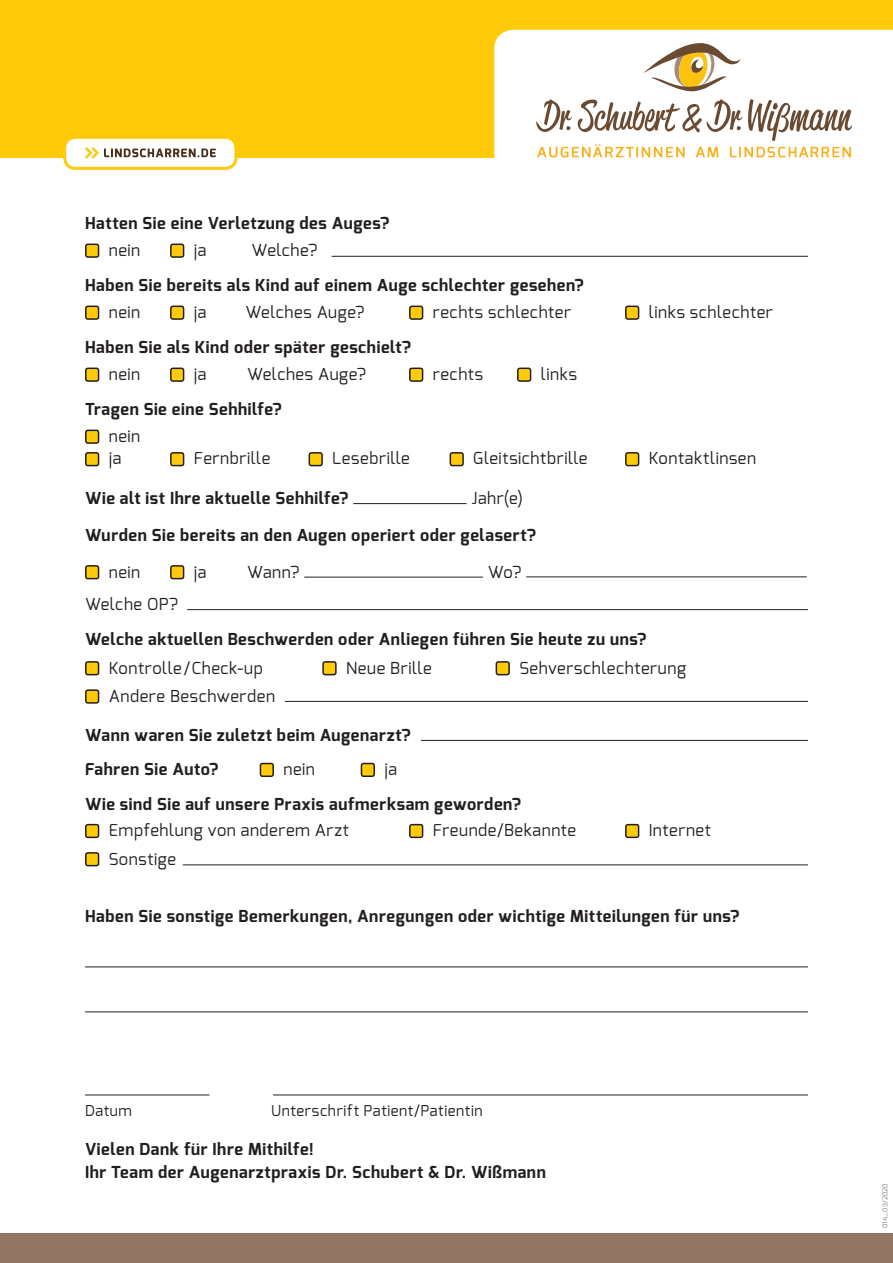
<style>
.page{position:relative;width:893px;height:1263px;background:#fff}
.page>*{position:absolute;margin:0;border:0;box-sizing:border-box;transform-origin:0 0}
.t1{font:700 16.5px/34.3px "Exo";letter-spacing:.035em;color:#231f20}
.t2{font:16.5px/22.5px "Exo";letter-spacing:.03em;color:#231f20}
.t3{font:15px "Exo";letter-spacing:.04em;color:#231f20}
.t4{font:500 6.75px "Exo";letter-spacing:.025em;color:#939598}
</style>
<div class="page">
<div style="left:0;top:0;width:893px;height:157px;background:#feca0a"></div>
<div style="left:494px;top:30px;width:399px;height:128px;background:#fff"></div>
<svg style="left:643px;top:43px;width:97px;height:49px"></svg>
<svg style="left:535px;top:98px;width:317px;height:60px"></svg>
<div style="left:65px;top:137px;width:171px;height:31px;background:#fff;border-radius:11px"></div>
<div style="left:63px;top:136px;width:174px;height:34px;border:3px solid #feca0a;border-radius:11px"></div>
<svg style="left:85px;top:147px;width:131px;height:12px"></svg>
<div style="left:0;top:1233px;width:893px;height:30px;background:#927565"></div>
<hr style="left:332px;top:256px;width:476px;height:1px;background:#231f20">
<hr style="left:187px;top:609px;width:621px;height:1px;background:#231f20">
<hr style="left:285px;top:701px;width:523px;height:1px;background:#231f20">
<hr style="left:421px;top:740px;width:387px;height:1px;background:#231f20">
<hr style="left:183px;top:864px;width:625px;height:1px;background:#231f20">
<hr style="left:85px;top:966px;width:723px;height:1px;background:#231f20">
<hr style="left:85px;top:1011px;width:723px;height:1px;background:#231f20">
<div style="left:86px;top:244px;width:13px;height:13px;background:#feca0a;border-radius:2px"></div>
<div style="left:85px;top:244px;width:14px;height:14px;border:2px solid #231f20;border-radius:2px"></div>
<div style="left:171px;top:244px;width:13px;height:13px;background:#feca0a;border-radius:2px"></div>
<div style="left:170px;top:244px;width:14px;height:14px;border:2px solid #231f20;border-radius:2px"></div>
<div style="left:86px;top:306px;width:13px;height:13px;background:#feca0a;border-radius:2px"></div>
<div style="left:85px;top:306px;width:14px;height:14px;border:2px solid #231f20;border-radius:2px"></div>
<div style="left:171px;top:306px;width:13px;height:13px;background:#feca0a;border-radius:2px"></div>
<div style="left:170px;top:306px;width:14px;height:14px;border:2px solid #231f20;border-radius:2px"></div>
<div style="left:410px;top:306px;width:13px;height:13px;background:#feca0a;border-radius:2px"></div>
<div style="left:409px;top:306px;width:14px;height:14px;border:2px solid #231f20;border-radius:2px"></div>
<div style="left:626px;top:306px;width:13px;height:13px;background:#feca0a;border-radius:2px"></div>
<div style="left:625px;top:306px;width:14px;height:14px;border:2px solid #231f20;border-radius:2px"></div>
<div style="left:86px;top:368px;width:13px;height:13px;background:#feca0a;border-radius:2px"></div>
<div style="left:85px;top:368px;width:14px;height:14px;border:2px solid #231f20;border-radius:2px"></div>
<div style="left:171px;top:368px;width:13px;height:13px;background:#feca0a;border-radius:2px"></div>
<div style="left:170px;top:368px;width:14px;height:14px;border:2px solid #231f20;border-radius:2px"></div>
<div style="left:410px;top:368px;width:13px;height:13px;background:#feca0a;border-radius:2px"></div>
<div style="left:409px;top:368px;width:14px;height:14px;border:2px solid #231f20;border-radius:2px"></div>
<div style="left:518px;top:368px;width:13px;height:13px;background:#feca0a;border-radius:2px"></div>
<div style="left:517px;top:368px;width:14px;height:14px;border:2px solid #231f20;border-radius:2px"></div>
<div style="left:86px;top:430px;width:13px;height:13px;background:#feca0a;border-radius:2px"></div>
<div style="left:85px;top:430px;width:14px;height:14px;border:2px solid #231f20;border-radius:2px"></div>
<div style="left:86px;top:453px;width:13px;height:13px;background:#feca0a;border-radius:2px"></div>
<div style="left:85px;top:452px;width:14px;height:14px;border:2px solid #231f20;border-radius:2px"></div>
<div style="left:171px;top:453px;width:13px;height:13px;background:#feca0a;border-radius:2px"></div>
<div style="left:170px;top:452px;width:14px;height:14px;border:2px solid #231f20;border-radius:2px"></div>
<div style="left:309px;top:453px;width:13px;height:13px;background:#feca0a;border-radius:2px"></div>
<div style="left:309px;top:452px;width:14px;height:14px;border:2px solid #231f20;border-radius:2px"></div>
<div style="left:450px;top:453px;width:13px;height:13px;background:#feca0a;border-radius:2px"></div>
<div style="left:450px;top:452px;width:14px;height:14px;border:2px solid #231f20;border-radius:2px"></div>
<div style="left:626px;top:453px;width:13px;height:13px;background:#feca0a;border-radius:2px"></div>
<div style="left:625px;top:452px;width:14px;height:14px;border:2px solid #231f20;border-radius:2px"></div>
<hr style="left:353px;top:503px;width:114px;height:1px;background:#231f20">
<div style="left:86px;top:566px;width:13px;height:13px;background:#feca0a;border-radius:2px"></div>
<div style="left:85px;top:565px;width:14px;height:14px;border:2px solid #231f20;border-radius:2px"></div>
<div style="left:171px;top:566px;width:13px;height:13px;background:#feca0a;border-radius:2px"></div>
<div style="left:170px;top:565px;width:14px;height:14px;border:2px solid #231f20;border-radius:2px"></div>
<hr style="left:304px;top:577px;width:179px;height:1px;background:#231f20">
<hr style="left:526px;top:576px;width:281px;height:1px;background:#231f20">
<div style="left:86px;top:662px;width:13px;height:13px;background:#feca0a;border-radius:2px"></div>
<div style="left:85px;top:661px;width:14px;height:14px;border:2px solid #231f20;border-radius:2px"></div>
<div style="left:323px;top:662px;width:13px;height:13px;background:#feca0a;border-radius:2px"></div>
<div style="left:322px;top:661px;width:15px;height:14px;border:2px solid #231f20;border-radius:2px"></div>
<div style="left:496px;top:662px;width:13px;height:13px;background:#feca0a;border-radius:2px"></div>
<div style="left:496px;top:661px;width:14px;height:14px;border:2px solid #231f20;border-radius:2px"></div>
<div style="left:86px;top:690px;width:13px;height:13px;background:#feca0a;border-radius:2px"></div>
<div style="left:85px;top:689px;width:14px;height:15px;border:2px solid #231f20;border-radius:2px"></div>
<div style="left:260px;top:763px;width:13px;height:13px;background:#feca0a;border-radius:2px"></div>
<div style="left:260px;top:763px;width:14px;height:14px;border:2px solid #231f20;border-radius:2px"></div>
<div style="left:361px;top:763px;width:13px;height:13px;background:#feca0a;border-radius:2px"></div>
<div style="left:361px;top:763px;width:14px;height:14px;border:2px solid #231f20;border-radius:2px"></div>
<div style="left:86px;top:825px;width:13px;height:12px;background:#feca0a;border-radius:2px"></div>
<div style="left:85px;top:824px;width:14px;height:14px;border:2px solid #231f20;border-radius:2px"></div>
<div style="left:410px;top:825px;width:13px;height:12px;background:#feca0a;border-radius:2px"></div>
<div style="left:409px;top:824px;width:14px;height:14px;border:2px solid #231f20;border-radius:2px"></div>
<div style="left:626px;top:825px;width:13px;height:12px;background:#feca0a;border-radius:2px"></div>
<div style="left:625px;top:824px;width:14px;height:14px;border:2px solid #231f20;border-radius:2px"></div>
<div style="left:86px;top:853px;width:13px;height:13px;background:#feca0a;border-radius:2px"></div>
<div style="left:85px;top:852px;width:14px;height:14px;border:2px solid #231f20;border-radius:2px"></div>
<hr style="left:85px;top:1094px;width:124px;height:1px;background:#231f20">
<hr style="left:273px;top:1094px;width:535px;height:1px;background:#231f20">
<p class="t1" style="left:85px;top:206px;width:306px">Hatten Sie eine Verletzung des Auges?</p>
<p class="t2" style="left:109px;top:239px;width:33px">nein</p>
<p class="t2" style="left:194px;top:239px;width:14px">ja</p>
<p class="t2" style="left:252px;top:239px;width:67px">Welche?</p>
<p class="t1" style="left:85px;top:268px;width:500px">Haben Sie bereits als Kind auf einem Auge schlechter gesehen?</p>
<p class="t2" style="left:109px;top:301px;width:33px">nein</p>
<p class="t2" style="left:194px;top:301px;width:14px">ja</p>
<p class="t2" style="left:246px;top:301px;width:120px">Welches Auge?</p>
<p class="t2" style="left:433px;top:301px;width:140px">rechts schlechter</p>
<p class="t2" style="left:649px;top:301px;width:126px">links schlechter</p>
<p class="t1" style="left:85px;top:330px;width:327px">Haben Sie als Kind oder später geschielt?</p>
<p class="t2" style="left:109px;top:363px;width:33px">nein</p>
<p class="t2" style="left:194px;top:363px;width:14px">ja</p>
<p class="t2" style="left:247px;top:363px;width:120px">Welches Auge?</p>
<p class="t2" style="left:433px;top:363px;width:52px">rechts</p>
<p class="t2" style="left:541px;top:363px;width:38px">links</p>
<p class="t1" style="left:85px;top:392px;width:198px">Tragen Sie eine Sehhilfe?</p>
<p class="t2" style="left:109px;top:425px;width:33px">nein ja</p>
<p class="t2" style="left:194px;top:447px;width:78px">Fernbrille</p>
<p class="t2" style="left:332px;top:447px;width:79px">Lesebrille</p>
<p class="t2" style="left:473px;top:447px;width:116px">Gleitsichtbrille</p>
<p class="t2" style="left:649px;top:447px;width:109px">Kontaktlinsen</p>
<p class="t1" style="left:85px;top:481px;width:265px">Wie alt ist Ihre aktuelle Sehhilfe?</p>
<p class="t2" style="left:472px;top:487px;width:53px">Jahr(e)</p>
<p class="t1" style="left:85px;top:518px;width:452px">Wurden Sie bereits an den Augen operiert oder gelasert?</p>
<p class="t2" style="left:109px;top:560px;width:33px">nein</p>
<p class="t2" style="left:194px;top:560px;width:14px">ja</p>
<p class="t2" style="left:247px;top:560px;width:54px">Wann?</p>
<p class="t2" style="left:488px;top:560px;width:35px">Wo?</p>
<p class="t2" style="left:85px;top:593px;width:95px">Welche OP?</p>
<p class="t1" style="left:85px;top:622px;width:563px">Welche aktuellen Beschwerden oder Anliegen führen Sie heute zu uns?</p>
<p class="t2" style="left:109px;top:656px;width:156px">Kontrolle/Check-up</p>
<p class="t2" style="left:346px;top:656px;width:87px">Neue Brille</p>
<p class="t2" style="left:519px;top:656px;width:168px">Sehverschlechterung</p>
<p class="t2" style="left:109px;top:684px;width:168px">Andere Beschwerden</p>
<p class="t1" style="left:85px;top:718px;width:327px">Wann waren Sie zuletzt beim Augenarzt?<br>Fahren Sie Auto?</p>
<p class="t2" style="left:283px;top:758px;width:33px">nein</p>
<p class="t2" style="left:384px;top:758px;width:14px">ja</p>
<p class="t1" style="left:85px;top:787px;width:437px">Wie sind Sie auf unsere Praxis aufmerksam geworden?</p>
<p class="t2" style="left:109px;top:819px;width:242px">Empfehlung von anderem Arzt</p>
<p class="t2" style="left:433px;top:819px;width:145px">Freunde/Bekannte</p>
<p class="t2" style="left:649px;top:819px;width:64px">Internet</p>
<p class="t2" style="left:109px;top:847px;width:69px">Sonstige</p>
<p class="t1" style="left:85px;top:899px;width:656px">Haben Sie sonstige Bemerkungen, Anregungen oder wichtige Mitteilungen für uns?</p>
<p class="t3" style="left:85px;top:1101px;width:48px">Datum</p>
<p class="t3" style="left:271px;top:1101px;width:213px">Unterschrift Patient/Patientin</p>
<p class="t1" style="left:85px;top:1138px;width:462px;line-height:22.5px">Vielen Dank für Ihre Mithilfe!<br>Ihr Team der Augenarztpraxis Dr. Schubert &amp; Dr. Wißmann</p>
<p class="t4" style="left:881px;top:1228px;width:47px;rotate:-90deg">014_03/2020</p>
</div>
